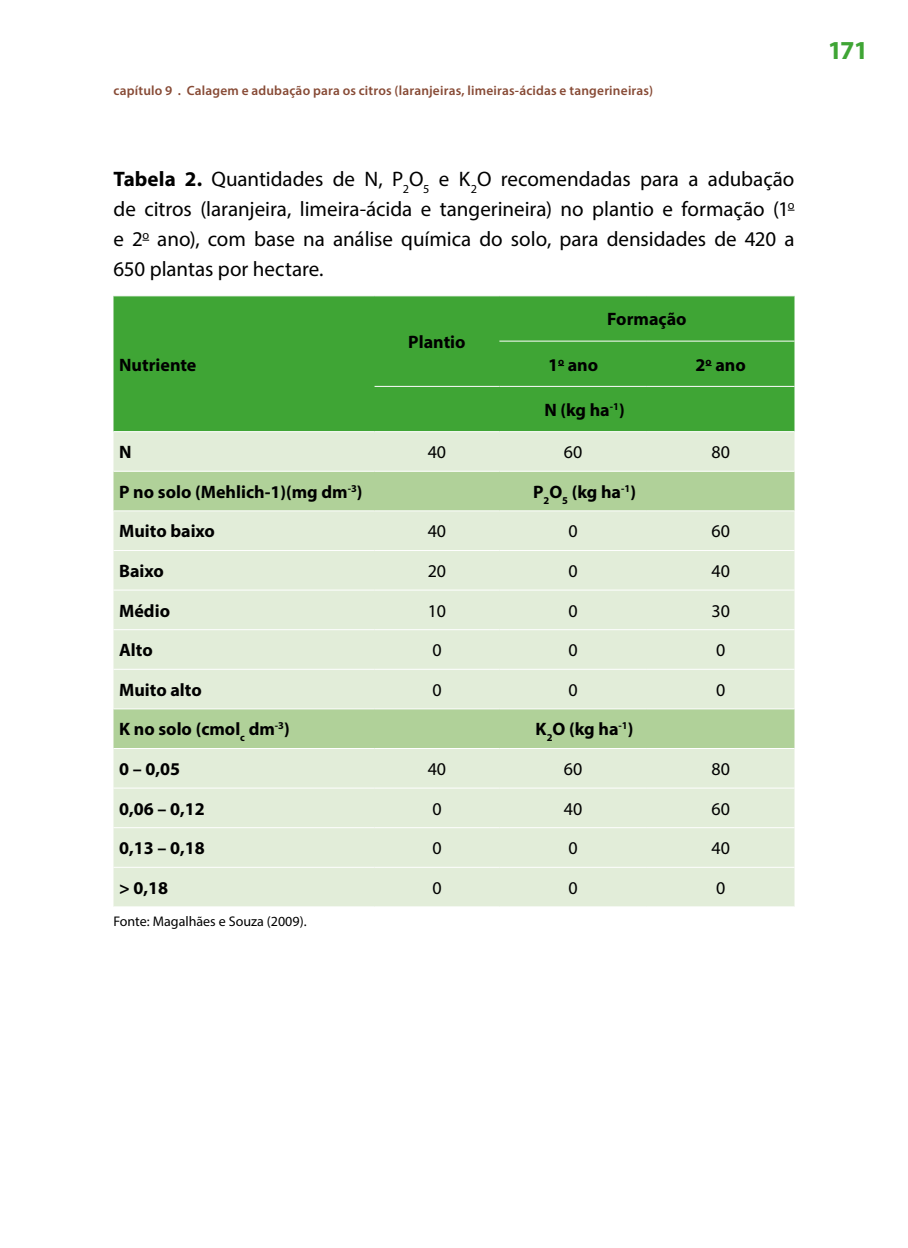
<style>
.page{position:relative;width:908px;height:1248px;background:#fff}
.page>*{position:absolute;margin:0;border:0;box-sizing:border-box;transform-origin:0 0}
.t1{font:700 26px "Myriad Pro";color:#3fa535}
.t2{font:21px/30px "Myriad Pro";color:#000;text-align:justify}
.t3{font:700 18px "Myriad Pro";color:#000}
.t4{font:18px "Myriad Pro";color:#000}
.t5{font:14px "Myriad Pro";color:#000}
.t6{font:600 13.4px "Myriad Pro";letter-spacing:.015em;color:#874a35}
.s1{font-weight:700}
</style>
<div class="page">
<div style="left:113px;top:296px;width:681px;height:135px;background:#3fa535"></div>
<div style="left:113px;top:432px;width:681px;height:474px;background:#e2edd9"></div>
<svg style="left:113px;top:471px;width:681px;height:277px;background:#d4e5c7"></svg>
<hr style="left:499px;top:340px;width:147px;height:1px;background:#fff">
<hr style="left:646px;top:340px;width:148px;height:1px;background:#fff">
<hr style="left:374px;top:386px;width:125px;height:1px;background:#fff">
<hr style="left:499px;top:386px;width:147px;height:1px;background:#fff">
<hr style="left:646px;top:386px;width:148px;height:1px;background:#fff">
<hr style="left:113px;top:470px;width:261px;height:1px;background:#fff">
<hr style="left:374px;top:470px;width:125px;height:1px;background:#fff">
<hr style="left:499px;top:470px;width:147px;height:1px;background:#fff">
<hr style="left:646px;top:470px;width:148px;height:1px;background:#fff">
<hr style="left:113px;top:510px;width:261px;height:1px;background:#fff">
<hr style="left:374px;top:510px;width:125px;height:1px;background:#fff">
<hr style="left:499px;top:510px;width:147px;height:1px;background:#fff">
<hr style="left:646px;top:510px;width:148px;height:1px;background:#fff">
<hr style="left:113px;top:550px;width:261px;height:1px;background:#fff">
<hr style="left:374px;top:550px;width:125px;height:1px;background:#fff">
<hr style="left:499px;top:550px;width:147px;height:1px;background:#fff">
<hr style="left:646px;top:550px;width:148px;height:1px;background:#fff">
<hr style="left:113px;top:589px;width:261px;height:1px;background:#fff">
<hr style="left:374px;top:589px;width:125px;height:1px;background:#fff">
<hr style="left:499px;top:589px;width:147px;height:1px;background:#fff">
<hr style="left:646px;top:589px;width:148px;height:1px;background:#fff">
<hr style="left:113px;top:629px;width:261px;height:1px;background:#fff">
<hr style="left:374px;top:629px;width:125px;height:1px;background:#fff">
<hr style="left:499px;top:629px;width:147px;height:1px;background:#fff">
<hr style="left:646px;top:629px;width:148px;height:1px;background:#fff">
<hr style="left:113px;top:668px;width:261px;height:1px;background:#fff">
<hr style="left:374px;top:668px;width:125px;height:1px;background:#fff">
<hr style="left:499px;top:668px;width:147px;height:1px;background:#fff">
<hr style="left:646px;top:668px;width:148px;height:1px;background:#fff">
<hr style="left:113px;top:708px;width:261px;height:1px;background:#fff">
<hr style="left:374px;top:708px;width:125px;height:1px;background:#fff">
<hr style="left:499px;top:708px;width:147px;height:1px;background:#fff">
<hr style="left:646px;top:708px;width:148px;height:1px;background:#fff">
<hr style="left:113px;top:748px;width:261px;height:1px;background:#fff">
<hr style="left:374px;top:748px;width:125px;height:1px;background:#fff">
<hr style="left:499px;top:748px;width:147px;height:1px;background:#fff">
<hr style="left:646px;top:748px;width:148px;height:1px;background:#fff">
<hr style="left:113px;top:787px;width:261px;height:1px;background:#fff">
<hr style="left:374px;top:787px;width:125px;height:1px;background:#fff">
<hr style="left:499px;top:787px;width:147px;height:1px;background:#fff">
<hr style="left:646px;top:787px;width:148px;height:1px;background:#fff">
<hr style="left:113px;top:827px;width:261px;height:1px;background:#fff">
<hr style="left:374px;top:827px;width:125px;height:1px;background:#fff">
<hr style="left:499px;top:827px;width:147px;height:1px;background:#fff">
<hr style="left:646px;top:827px;width:148px;height:1px;background:#fff">
<hr style="left:113px;top:866px;width:261px;height:1px;background:#fff">
<hr style="left:374px;top:866px;width:125px;height:1px;background:#fff">
<hr style="left:499px;top:866px;width:147px;height:1px;background:#fff">
<hr style="left:646px;top:866px;width:148px;height:1px;background:#fff">
<p class="t6" style="left:113px;top:82px;width:541px">capítulo 9 . Calagem e adubação para os citros (laranjeiras, limeiras-ácidas e tangerineiras)</p>
<p class="t2" style="left:113px;top:163px;width:682px"><span class="s1">Tabela 2.</span> Quantidades de N, P<sub>2</sub>O<sub>5</sub> e K<sub>2</sub>O recomendadas para a adubação de citros (laranjeira, limeira-ácida e tangerineira) no plantio e formação (1<sup>o </sup>e 2<sup>o</sup> ano), com base na análise química do solo, para densidades de 420 a 650 plantas por hectare.</p>
<p class="t3" style="left:119px;top:352px;width:79px">Nutriente</p>
<p class="t3" style="left:408px;top:330px;width:59px">Plantio</p>
<p class="t3" style="left:607px;top:307px;width:81px">Formação</p>
<p class="t3" style="left:548px;top:352px;width:52px">1<sup>o</sup> ano</p>
<p class="t3" style="left:695px;top:352px;width:52px">2<sup>o</sup> ano</p>
<p class="t3" style="left:544px;top:398px;width:82px">N (kg ha<sup>-1</sup>)</p>
<p class="t3" style="left:119px;top:440px;width:14px">N</p>
<p class="t4" style="left:427px;top:441px;width:20px">40</p>
<p class="t4" style="left:563px;top:441px;width:20px">60</p>
<p class="t4" style="left:711px;top:441px;width:20px">80</p>
<p class="t3" style="left:119px;top:480px;width:245px">P no solo (Mehlich-1)(mg dm<sup>-3</sup>)</p>
<p class="t3" style="left:532px;top:480px;width:104px">P<sub>2</sub>O<sub>5</sub> (kg ha<sup>-1</sup>)</p>
<p class="t3" style="left:119px;top:519px;width:97px">Muito baixo</p>
<p class="t4" style="left:427px;top:520px;width:20px">40</p>
<p class="t4" style="left:568px;top:520px;width:11px">0</p>
<p class="t4" style="left:711px;top:520px;width:20px">60</p>
<p class="t3" style="left:119px;top:559px;width:46px">Baixo</p>
<p class="t4" style="left:427px;top:560px;width:20px">20</p>
<p class="t4" style="left:568px;top:560px;width:11px">0</p>
<p class="t4" style="left:711px;top:560px;width:20px">40</p>
<p class="t3" style="left:119px;top:598px;width:52px">Médio</p>
<p class="t4" style="left:427px;top:599px;width:20px">10</p>
<p class="t4" style="left:568px;top:599px;width:11px">0</p>
<p class="t4" style="left:711px;top:599px;width:20px">30</p>
<p class="t3" style="left:119px;top:638px;width:35px">Alto</p>
<p class="t4" style="left:432px;top:639px;width:11px">0</p>
<p class="t4" style="left:568px;top:639px;width:11px">0</p>
<p class="t4" style="left:715px;top:639px;width:11px">0</p>
<p class="t3" style="left:119px;top:678px;width:84px">Muito alto</p>
<p class="t4" style="left:432px;top:678px;width:11px">0</p>
<p class="t4" style="left:568px;top:678px;width:11px">0</p>
<p class="t4" style="left:715px;top:678px;width:11px">0</p>
<p class="t3" style="left:119px;top:717px;width:172px">K no solo (cmol<sub>c</sub> dm<sup>-3</sup>)</p>
<p class="t3" style="left:535px;top:717px;width:99px">K<sub>2</sub>O (kg ha<sup>-1</sup>)</p>
<p class="t3" style="left:119px;top:757px;width:62px">0 – 0,05</p>
<p class="t4" style="left:427px;top:757px;width:20px">40</p>
<p class="t4" style="left:563px;top:757px;width:20px">60</p>
<p class="t4" style="left:711px;top:757px;width:20px">80</p>
<p class="t3" style="left:119px;top:796px;width:87px">0,06 – 0,12</p>
<p class="t4" style="left:432px;top:797px;width:11px">0</p>
<p class="t4" style="left:563px;top:797px;width:20px">40</p>
<p class="t4" style="left:711px;top:797px;width:20px">60</p>
<p class="t3" style="left:119px;top:836px;width:87px">0,13 – 0,18</p>
<p class="t4" style="left:432px;top:837px;width:11px">0</p>
<p class="t4" style="left:568px;top:837px;width:11px">0</p>
<p class="t4" style="left:711px;top:837px;width:20px">40</p>
<p class="t3" style="left:119px;top:876px;width:51px">&gt; 0,18</p>
<p class="t4" style="left:432px;top:876px;width:11px">0</p>
<p class="t4" style="left:568px;top:876px;width:11px">0</p>
<p class="t4" style="left:715px;top:876px;width:11px">0</p>
<p class="t5" style="left:113px;top:912px;width:194px">Fonte: Magalhães e Souza (2009).</p>
<p class="t1" style="left:827px;top:33px;width:42px">171</p>
</div>
